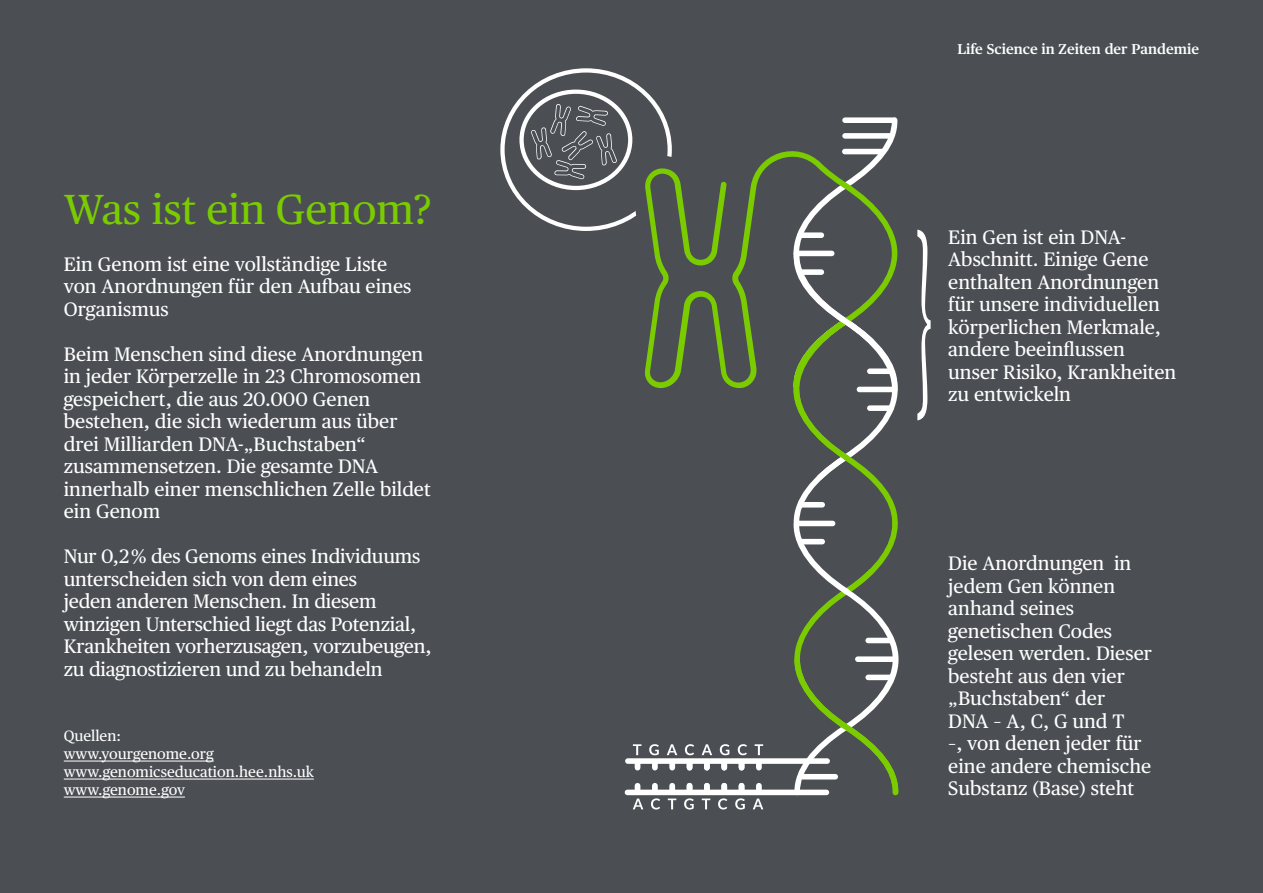
<style>
.page{position:relative;width:1263px;height:893px;background:#4b4e53}
.page>*{position:absolute;margin:0;border:0;box-sizing:border-box;transform-origin:0 0}
.t1{font:42px "Chubb Publico Text";color:#7acb00}
.t2{font:19.5px/22.5px "Chubb Publico Text";color:#fff}
.t3{font:15px/18px "Chubb Publico Text";color:#fff}
.t4{font:600 14.25px "Chubb Publico Text";color:#fff}
.s1{color:#4b4e53}
</style>
<div class="page">
<div style="left:500px;top:68px;width:172px;height:163px;border:4px solid #fff;border-radius:50%"></div>
<div style="left:519px;top:90px;width:113px;height:100px;border:4px solid #fff;border-radius:50%"></div>
<svg style="left:531px;top:104px;width:86px;height:75px"></svg>
<svg style="left:614px;top:116px;width:305px;height:305px"></svg>
<div style="left:625px;top:790px;width:204px;height:5px;background:#fff;border-radius:3px"></div>
<div style="left:625px;top:758px;width:205px;height:6px;background:#fff;border-radius:3px"></div>
<svg style="left:644px;top:148px;width:149px;height:241px"></svg>
<svg style="left:635px;top:764px;width:5px;height:4px"></svg>
<svg style="left:635px;top:786px;width:5px;height:4px"></svg>
<svg style="left:652px;top:764px;width:6px;height:4px"></svg>
<svg style="left:652px;top:786px;width:6px;height:4px"></svg>
<svg style="left:669px;top:764px;width:6px;height:4px"></svg>
<svg style="left:669px;top:786px;width:6px;height:4px"></svg>
<svg style="left:687px;top:764px;width:5px;height:4px"></svg>
<svg style="left:687px;top:786px;width:5px;height:4px"></svg>
<svg style="left:704px;top:764px;width:6px;height:4px"></svg>
<svg style="left:704px;top:786px;width:6px;height:4px"></svg>
<svg style="left:721px;top:764px;width:6px;height:4px"></svg>
<svg style="left:721px;top:786px;width:6px;height:4px"></svg>
<svg style="left:739px;top:764px;width:5px;height:4px"></svg>
<svg style="left:739px;top:786px;width:5px;height:4px"></svg>
<svg style="left:756px;top:764px;width:6px;height:4px"></svg>
<svg style="left:756px;top:786px;width:6px;height:4px"></svg>
<svg style="left:793px;top:117px;width:105px;height:678px"></svg>
<svg style="left:633px;top:798px;width:130px;height:11px"></svg>
<svg style="left:633px;top:744px;width:130px;height:11px"></svg>
<svg style="left:917px;top:230px;width:13px;height:190px"></svg>
<hr style="left:64px;top:761px;width:150px;height:1px;background:#fff">
<hr style="left:64px;top:779px;width:250px;height:1px;background:#fff">
<hr style="left:64px;top:797px;width:121px;height:1px;background:#fff">
<p class="t1" style="left:64px;top:178px;width:370px">Was ist ein Genom?</p>
<p class="t2" style="left:64px;top:251px;width:349px">Ein Genom ist eine vollständige Liste von Anordnungen für den Aufbau eines<br>Organismus<span class="s1">..</span></p>
<p class="t2" style="left:64px;top:341px;width:368px">Beim Menschen sind diese Anordnungen in jeder Körperzelle in 23 Chromosomen gespeichert, die aus 20.000 Genen bestehen, die sich wiederum aus über drei Milliarden DNA-„Buchstaben“ zusammensetzen. Die gesamte DNA innerhalb einer menschlichen Zelle bildet ein Genom<span class="s1">..</span></p>
<p class="t2" style="left:64px;top:544px;width:369px">Nur 0,2 % des Genoms eines Individuums unterscheiden sich von dem eines<br>jeden anderen Menschen. In diesem winzigen Unterschied liegt das Potenzial, Krankheiten vorherzusagen, vorzubeugen, zu diagnostizieren und zu behandeln<span class="s1">.</span></p>
<p class="t3" style="left:64px;top:726px;width:59px">Quellen:</p>
<p class="t3" style="left:64px;top:744px;width:252px">www.yourgenome.org www.genomicseducation.hee.nhs.uk www.genome.gov</p>
<p class="t4" style="left:957px;top:38px;width:243px">Life Science in Zeiten der Pandemie</p>
<p class="t2" style="left:948px;top:225px;width:230px">Ein Gen ist ein DNA-<br>Abschnitt. Einige Gene enthalten Anordnungen für unsere individuellen körperlichen Merkmale, andere beeinflussen unser Risiko, Krankheiten zu entwickeln<span class="s1">.</span></p>
<p class="t2" style="left:948px;top:551px;width:205px">Die Anordnungen in jedem Gen können anhand seines genetischen Codes gelesen werden. Dieser besteht aus den vier „Buchstaben“ der<br>DNA – A, C, G und T<br>–, von denen jeder für eine andere chemische<br>Substanz (Base) steht<span class="s1">.</span></p>
</div>
